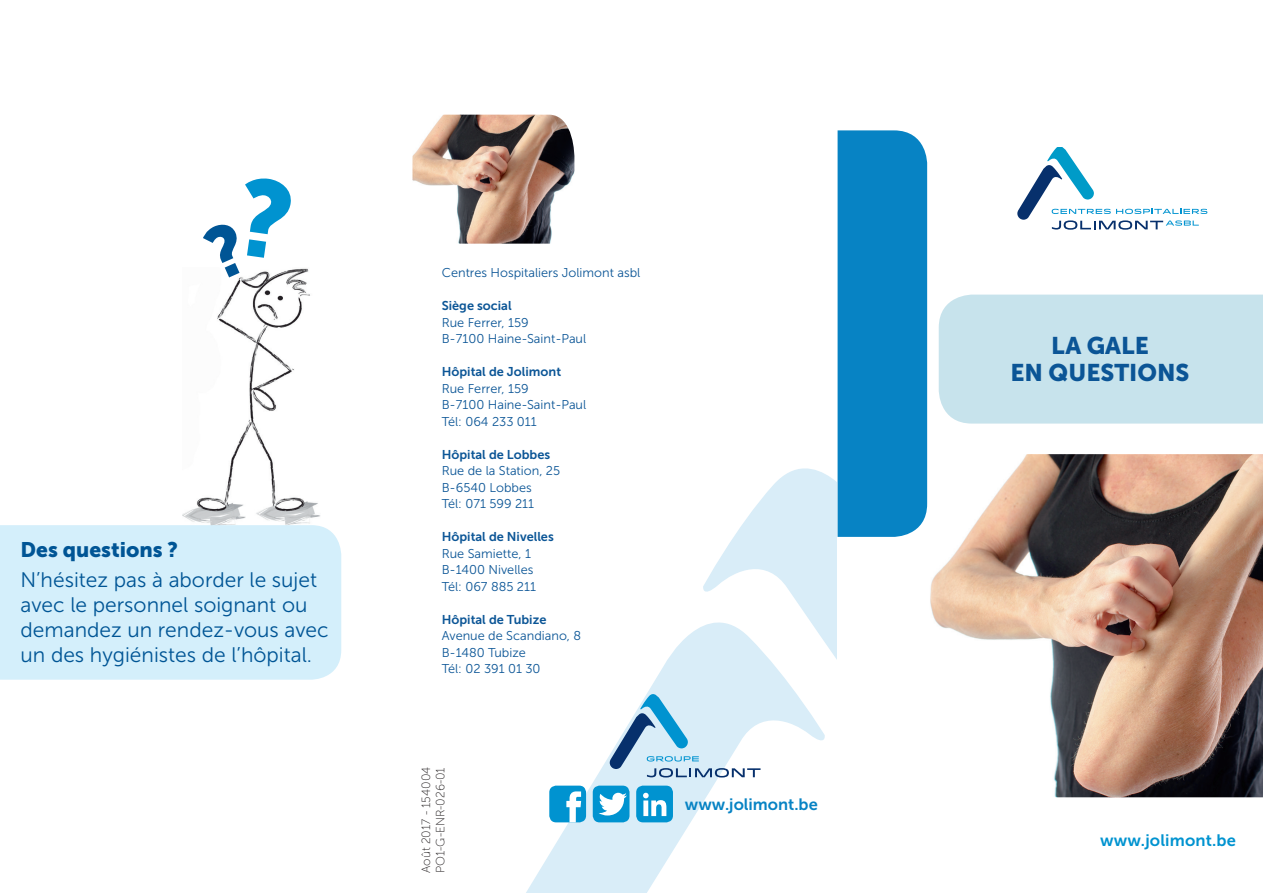
<style>
.page{position:relative;width:1263px;height:893px;background:#fff}
.page>*{position:absolute;margin:0;border:0;box-sizing:border-box;transform-origin:0 0}
.t1{font:24px/27px "Museo Sans 900";color:#0b5596;text-align:center}
.t2{font:21px/25.2px "Museo Sans 300";color:#005595}
.t3{font:21px "Museo Sans 900";color:#005595}
.t4{font:16.5px "Museo Sans 700";letter-spacing:.01em;color:#0093d0}
.t5{font:16.35px "Museo Sans 700";color:#0783c4}
.t6{font:12.75px/16.5px "Museo Sans 300";color:#0b5596}
.t7{font:12.75px "Museo Sans 700";color:#0b5596}
.t8{font:12px/14.4px "Museo Sans 100";color:#231f20}
</style>
<div class="page">
<img style="left:183px;top:268px;width:137px;height:257px">
<div style="left:0;top:525px;width:341px;height:155px;background:#d4effb"></div>
<svg style="left:703px;top:468px;width:134px;height:192px;fill:#d9edf8"></svg>
<svg style="left:526px;top:593px;width:301px;height:300px"></svg>
<img style="left:930px;top:454px;width:333px;height:343px">
<svg style="left:837px;top:130px;width:90px;height:407px;background:#178bc7"></svg>
<img style="left:412px;top:115px;width:162px;height:129px">
<svg style="left:610px;top:690px;width:150px;height:87px"></svg>
<div style="left:593px;top:786px;width:36px;height:36px;background:#0093d0;border-radius:7px"></div>
<svg style="left:599px;top:793px;width:28px;height:22px"></svg>
<div style="left:549px;top:786px;width:37px;height:36px;background:#0093d0;border-radius:7px"></div>
<svg style="left:566px;top:791px;width:15px;height:31px"></svg>
<div style="left:636px;top:786px;width:37px;height:36px;background:#0093d0;border-radius:7px"></div>
<svg style="left:643px;top:793px;width:23px;height:23px"></svg>
<div style="left:939px;top:295px;width:324px;height:129px;background:#c7e3ec"></div>
<svg style="left:1017px;top:147px;width:190px;height:83px"></svg>
<svg style="left:201px;top:268px;width:93px;height:13px"></svg>
<h2 class="t3" style="left:21px;top:538px;width:159px">Des questions ?</h2>
<h2 class="t2" style="left:21px;top:567px;width:310px">N’hésitez pas à aborder le sujet avec le personnel soignant ou demandez un rendez-vous avec un des hygiénistes de l’hôpital.</h2>
<p class="t6" style="left:442px;top:265px;width:200px">Centres Hospitaliers Jolimont asbl</p>
<p class="t7" style="left:442px;top:299px;width:71px">Siège social</p>
<p class="t6" style="left:442px;top:314px;width:146px">Rue Ferrer, 159<br>B-7100 Haine-Saint-Paul</p>
<p class="t7" style="left:442px;top:365px;width:121px">Hôpital de Jolimont</p>
<p class="t6" style="left:442px;top:380px;width:146px">Rue Ferrer, 159<br>B-7100 Haine-Saint-Paul<br>Tél: 064 233 011</p>
<p class="t7" style="left:442px;top:447px;width:110px">Hôpital de Lobbes</p>
<p class="t6" style="left:442px;top:463px;width:120px">Rue de la Station, 25<br>B-6540 Lobbes<br>Tél: 071 599 211</p>
<p class="t7" style="left:442px;top:530px;width:114px">Hôpital de Nivelles</p>
<p class="t6" style="left:442px;top:545px;width:96px">Rue Samiette, 1<br>B-1400 Nivelles<br>Tél: 067 885 211</p>
<p class="t7" style="left:442px;top:612px;width:106px">Hôpital de Tubize</p>
<p class="t6" style="left:442px;top:628px;width:141px">Avenue de Scandiano, 8<br>B-1480 Tubize<br>Tél: 02 391 01 30</p>
<p class="t8" style="left:419px;top:873px;width:108px;rotate:-90deg">Août 2017 - 154004<br>PO1-G-ENR-026-01</p>
<p class="t5" style="left:685px;top:795px;width:134px">www.jolimont.be</p>
<h1 class="t1" style="left:1010px;top:332px;width:181px">LA GALE<br>EN QUESTIONS</h1>
<p class="t4" style="left:1100px;top:831px;width:137px">www.jolimont.be</p>
</div>
